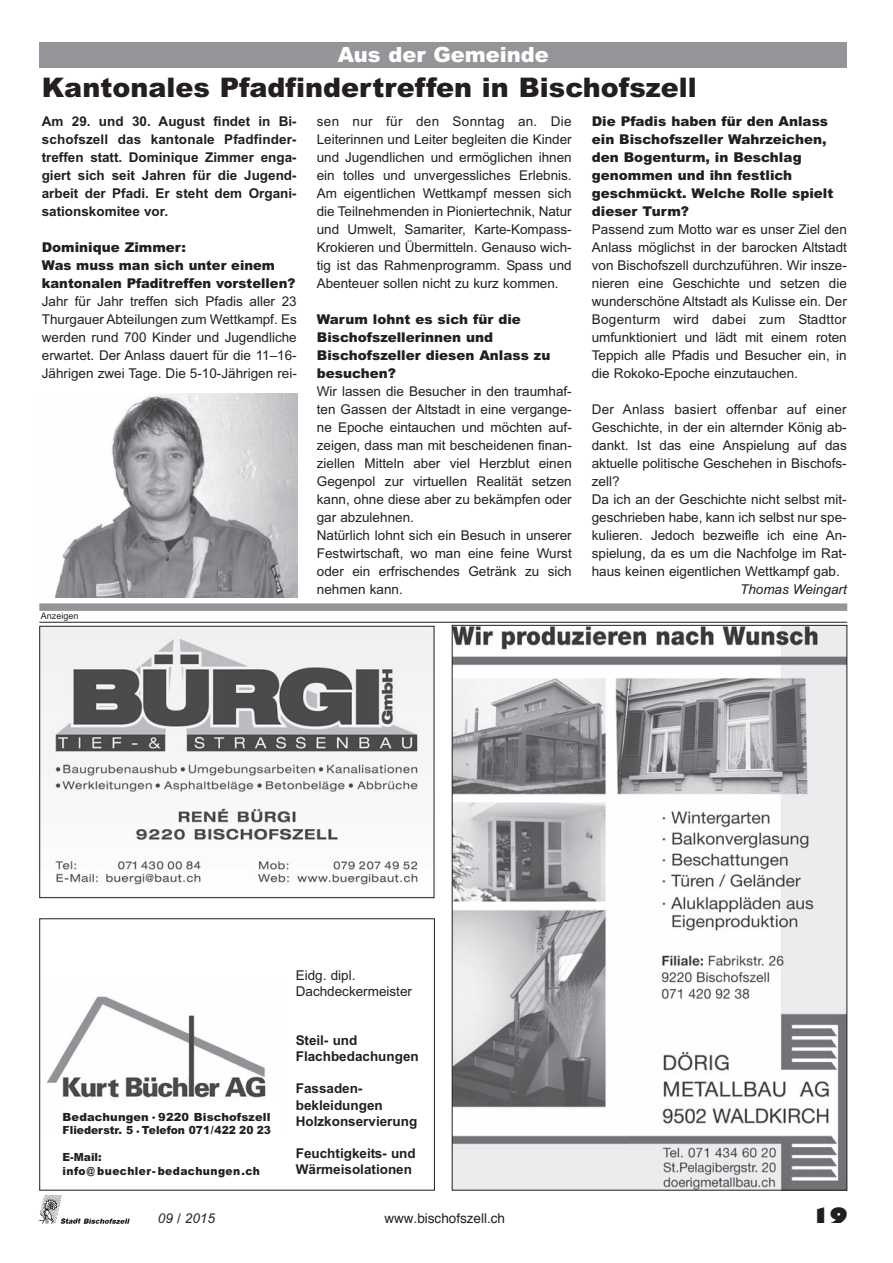
<style>
.page{position:relative;width:893px;height:1263px;background:#fff}
.page>*{position:absolute;margin:0;border:0;box-sizing:border-box;transform-origin:0 0}
.t1{font:900 27px "Arial";color:#231f20}
.t2{font:900 21px "Arial";color:#fff}
.t3{font:800 21px "Gill Sans";color:#231f20}
.t4{font:13.5px/18px "Arial";color:#231f20}
.t5{font:900 13.5px/18px "Arial";color:#231f20}
.t6{font:700 13.5px/18px "Arial";color:#231f20}
.t7{font:italic 13.5px "Arial";color:#231f20}
.t8{font:13.5px "Helvetica";color:#231f20}
.t9{font:italic 13.5px "Arial";color:#231f20}
.t10{font:900 11.25px/13.5px "Arial";letter-spacing:.015em;color:#231f20}
.t11{font:900 11.25px/13.5px "Arial";letter-spacing:.04em;color:#231f20;scale:.95 1}
.t12{font:9px "Arial";color:#231f20}
</style>
<div class="page">
<img style="left:38px;top:1195px;width:91px;height:29px">
<hr style="left:39px;top:622px;width:808px;height:1px;background:#231f20">
<div style="left:39px;top:603px;width:808px;height:8px;background:#939598"></div>
<img style="left:41px;top:628px;width:391px;height:257px">
<div style="left:39px;top:626px;width:395px;height:272px;border:1px solid #231f20"></div>
<img style="left:47px;top:996px;width:219px;height:102px">
<div style="left:39px;top:918px;width:396px;height:272px;border:1px solid #231f20"></div>
<img style="left:454px;top:627px;width:391px;height:561px">
<div style="left:39px;top:42px;width:808px;height:26px;background:#939598"></div>
<img style="left:55px;top:393px;width:242px;height:204px">
<h2 class="t2" style="left:338px;top:39px;width:213px">Aus der Gemeinde</h2>
<h1 class="t1" style="left:42px;top:68px;width:656px">Kantonales Pfadfindertreffen in Bischofszell</h1>
<p class="t6" style="left:42px;top:113px;width:257px;text-align:justify">Am 29. und 30. August findet in Bi&shy;schofszell das kantonale Pfadfinder&shy;treffen statt. Dominique Zimmer enga&shy;giert sich seit Jahren für die Jugend&shy;arbeit der Pfadi. Er steht dem Organi&shy;sationskomitee vor.</p>
<p class="t5" style="left:42px;top:238px;width:255px">Dominique Zimmer:<br>Was muss man sich unter einem kantonalen Pfaditreffen vorstellen?</p>
<p class="t4" style="left:42px;top:292px;width:256px;text-align:justify">Jahr für Jahr treffen sich Pfadis aller 23<br>Thurgauer Abteilungen zum Wettkampf. Es werden rund 700 Kinder und Jugendliche erwartet. Der Anlass dauert für die 11–16- Jährigen zwei Tage. Die 5-10-Jährigen rei-</p>
<p class="t4" style="left:317px;top:112px;width:256px;text-align:justify">sen nur für den Sonntag an. Die Leiterinnen und Leiter begleiten die Kinder und Jugendlichen und ermöglichen ihnen ein tolles und unvergessliches Erlebnis.<br>Am eigentlichen Wettkampf messen sich die Teilnehmenden in Pioniertechnik, Natur und Umwelt, Samariter, Karte-Kompass-Krokieren und Übermitteln. Genauso wich&shy;tig ist das Rahmenprogramm. Spass und Abenteuer sollen nicht zu kurz kommen.</p>
<p class="t5" style="left:317px;top:310px;width:235px">Warum lohnt es sich für die<br>Bischofszellerinnen und<br>Bischofszeller diesen Anlass zu besuchen?</p>
<p class="t4" style="left:317px;top:382px;width:257px">Wir lassen die Besucher in den traumhaf&shy;ten Gassen der Altstadt in eine vergange&shy;ne Epoche eintauchen und möchten auf&shy;zeigen, dass man mit bescheidenen finan&shy;ziellen Mitteln aber viel Herzblut einen Gegenpol zur virtuellen Realität setzen kann, ohne diese aber zu bekämpfen oder gar abzulehnen.<br>Natürlich lohnt sich ein Besuch in unserer Festwirtschaft, wo man eine feine Wurst oder ein erfrischendes Getränk zu sich nehmen kann.</p>
<p class="t5" style="left:592px;top:112px;width:243px">Die Pfadis haben für den Anlass ein Bischofszeller Wahrzeichen, den Bogenturm, in Beschlag genommen und ihn festlich geschmückt. Welche Rolle spielt dieser Turm?</p>
<p class="t4" style="left:592px;top:220px;width:257px;text-align:justify">Passend zum Motto war es unser Ziel den Anlass möglichst in der barocken Altstadt von Bischofszell durchzuführen. Wir insze&shy;nieren eine Geschichte und setzen die wunderschöne Altstadt als Kulisse ein. Der Bogenturm wird dabei zum Stadttor umfunktioniert und lädt mit einem roten Teppich alle Pfadis und Besucher ein, in die Rokoko-Epoche einzutauchen.</p>
<p class="t4" style="left:592px;top:400px;width:256px">Der Anlass basiert offenbar auf einer Geschichte, in der ein alternder König ab&shy;dankt. Ist das eine Anspielung auf das aktuelle politische Geschehen in Bischofs&shy;zell?<br>Da ich an der Geschichte nicht selbst mit&shy;geschrieben habe, kann ich selbst nur spe&shy;kulieren. Jedoch bezweifle ich eine An&shy;spielung, da es um die Nachfolge im Rat&shy;haus keinen eigentlichen Wettkampf gab.</p>
<p class="t7" style="left:740px;top:580px;width:109px">Thomas Weingart</p>
<p class="t12" style="left:41px;top:610px;width:39px">Anzeigen</p>
<p class="t10" style="left:63px;top:1109px;width:210px">Bedachungen 9220 Bischofszell<br>Fliederstr. 5 Telefon 071/422 20 23</p>
<p class="t11" style="left:63px;top:1150px;width:209px">E-Mail:<br>info@ buechler- bedachungen.ch</p>
<p class="t4" style="left:296px;top:967px;width:118px;line-height:16.2px">Eidg. dipl.<br>Dachdeckermeister</p>
<p class="t6" style="left:296px;top:1032px;width:125px;line-height:16.2px">Steil- und<br>Flachbedachungen</p>
<p class="t6" style="left:296px;top:1081px;width:123px;line-height:16.2px">Fassaden&shy;bekleidungen<br>Holzkonservierung</p>
<p class="t6" style="left:296px;top:1146px;width:122px;line-height:16.2px">Feuchtigkeits- und<br>Wärmeisolationen</p>
<p class="t4" style="left:382px;top:1208px;width:122px">www.bischofszell.ch</p>
<h2 class="t3" style="left:810px;top:1201px;width:37px">19</h2>
<p class="t7" style="left:151px;top:1208px;width:59px">09 / 2015</p>
<p class="t9" style="left:158px;top:1211px;width:59px">09 / 2015</p>
<p class="t8" style="left:384px;top:1208px;width:122px">www.bischofsze l.ch</p>
</div>
